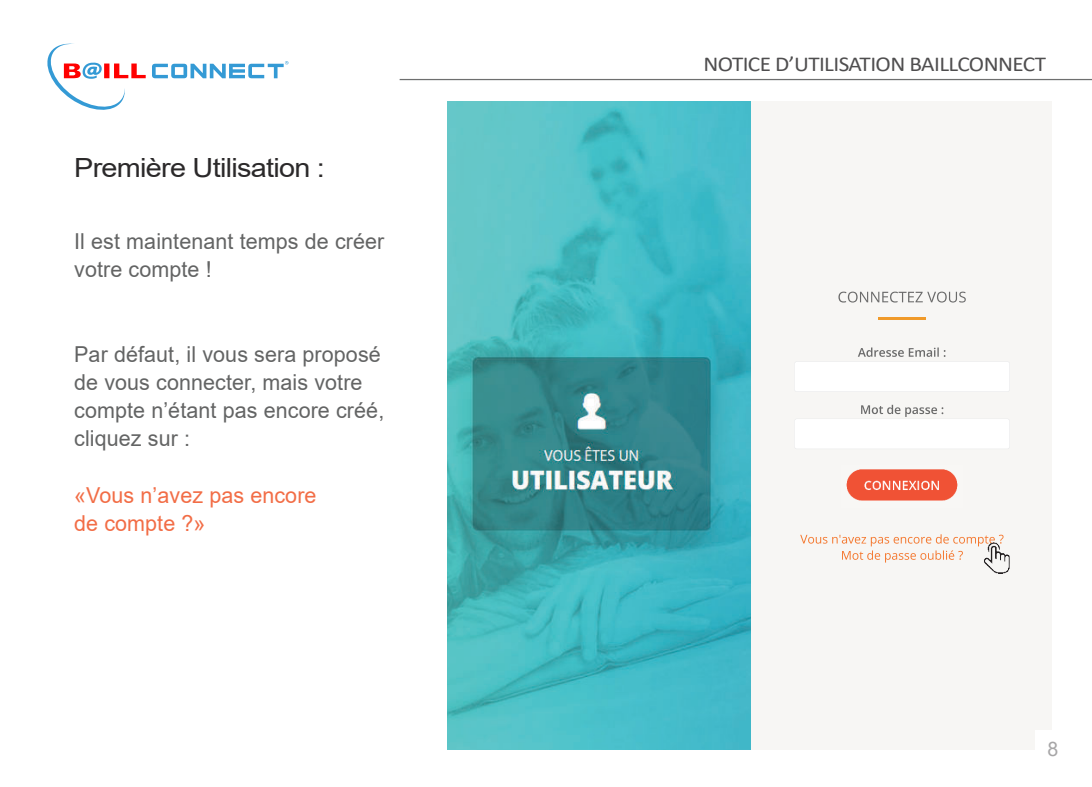
<style>
.page{position:relative;width:1092px;height:787px;background:#fff}
.page>*{position:absolute;margin:0;border:0;box-sizing:border-box;transform-origin:0 0}
.t1{font:26.5px "Arial";letter-spacing:-.025em;color:#2b292a;scale:1.09 1}
.t2{font:22px/28.2px "Arial";letter-spacing:.005em;color:#636464}
.t3{font:22px/28.2px "Arial";letter-spacing:.005em;color:#f26d46}
.t4{font:21.25px "Calibri";letter-spacing:-.025em;color:#4f4e4f;scale:1.09 1}
.t5{font:20px "Arial";color:#a7a6a7}
</style>
<div class="page">
<svg style="left:47px;top:43px;width:99px;height:67px"></svg>
<svg style="left:152px;top:61px;width:136px;height:17px"></svg>
<hr style="left:399px;top:79px;width:692px;height:1px;background:#6e6f6f">
<div style="left:447px;top:101px;width:604px;height:648px;background:#f7f6f4"></div>
<svg style="left:795px;top:347px;width:214px;height:44px"></svg>
<svg style="left:795px;top:405px;width:214px;height:43px"></svg>
<svg style="left:800px;top:534px;width:203px;height:28px"></svg>
<svg style="left:838px;top:291px;width:127px;height:11px"></svg>
<hr style="left:878px;top:318px;width:47px;height:2px;background:#f09a2a">
<img style="left:846px;top:469px;width:112px;height:32px">
<img style="left:447px;top:101px;width:303px;height:648px">
<div style="left:823px;top:370px;width:158px;height:15px;background:#fff"></div>
<div style="left:838px;top:427px;width:131px;height:14px;background:#fff"></div>
<img style="left:982px;top:542px;width:28px;height:32px">
<div style="left:1035px;top:730px;width:35px;height:35px;background:#fff"></div>
<p class="t1" style="left:74px;top:157px;width:231px">PremiËre Utilisation :</p>
<p class="t2" style="left:74px;top:229px;width:312px">Il est maintenant temps de crÈer votre compte !</p>
<p class="t2" style="left:74px;top:342px;width:311px">Par dÈfaut, il vous sera proposÈ de vous connecter, mais votre compte níÈtant pas encore crÈÈ, cliquez sur :</p>
<p class="t3" style="left:74px;top:483px;width:244px">´Vous níavez pas encore de compte ?ª</p>
<p class="t4" style="left:703px;top:53px;width:316px">NOTICE DíUTILISATION BAILLCONNECT</p>
<p class="t5" style="left:1047px;top:741px;width:12px">8</p>
</div>
